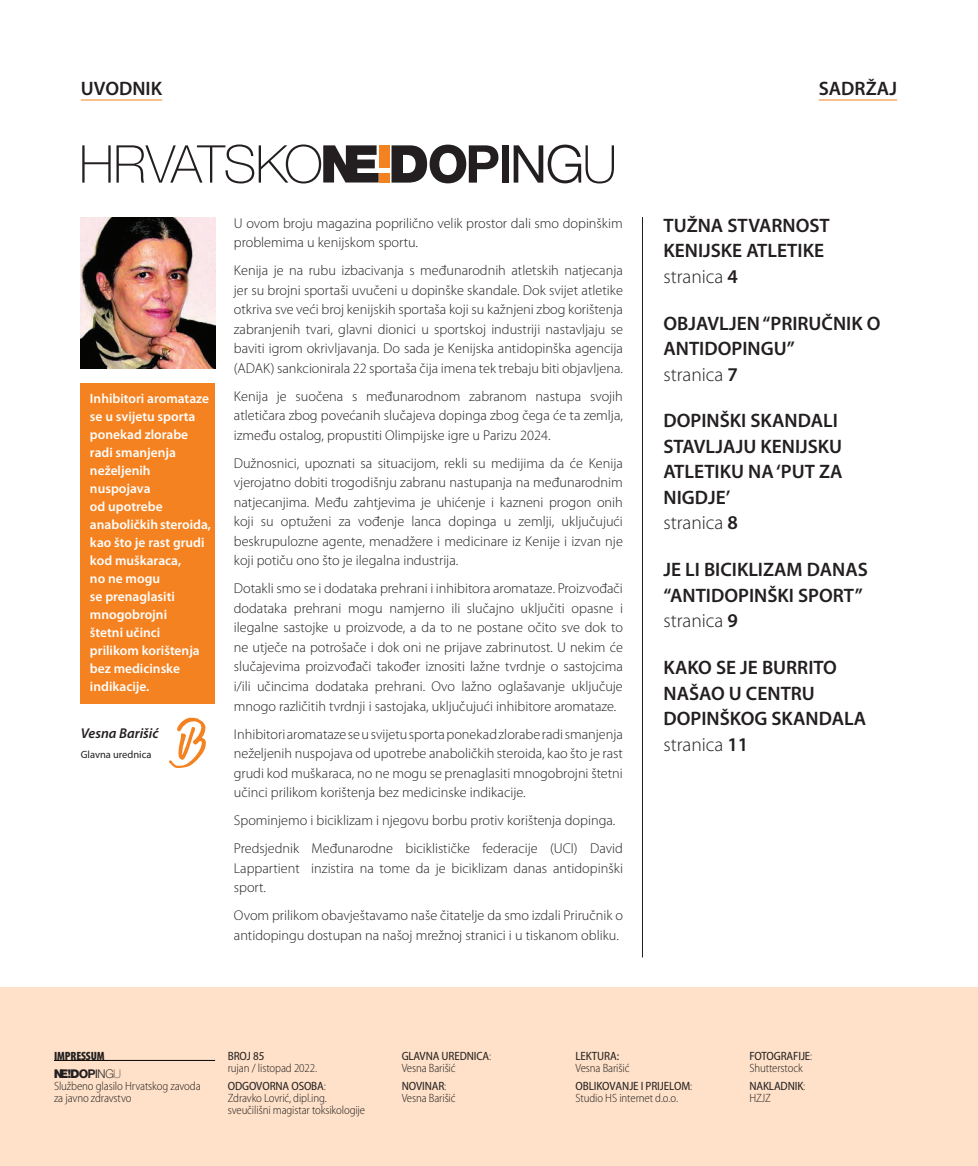
<style>
.page{position:relative;width:978px;height:1166px;background:#fff}
.page>*{position:absolute;margin:0;border:0;box-sizing:border-box;transform-origin:0 0}
.t1{font:600 19.5px/25.5px "Myriad Pro";color:#231f20}
.t2{font:300 14.25px/19.5px "Myriad Pro";color:#231f20;text-align:justify}
.t3{font:italic 600 14.25px "Myriad Pro";color:#231f20}
.t4{font:600 13.5px/18px "Myriad Pro";color:#fff}
.t5{font:300 semi-condensed 12px/12px "Myriad Pro";letter-spacing:-.01em;color:#231f20}
.t6{font:semi-condensed 12px/12px "Myriad Pro";letter-spacing:-.01em;color:#231f20}
.t7{font:900 12px "Neue Haas Display";color:#231f20}
.t8{font:900 condensed 12px "Myriad Pro";letter-spacing:-.01em;color:#231f20}
.t9{font:10.5px "Myriad Pro";color:#231f20}
.s1{font-weight:300}
.s2{font-weight:700}
.s3{font-family:"Neue Haas Display Mediu";font-weight:400}
.s4{font-weight:400}
.s5{font-weight:100}
.s6{font-family:"Neue Haas Display X Thin";font-weight:400}
</style>
<div class="page">
<hr style="left:81px;top:100px;width:81px;height:1px;background:#f58220">
<hr style="left:819px;top:100px;width:78px;height:1px;background:#f58220">
<svg style="left:392px;top:144px;width:106px;height:39px"></svg>
<div style="left:502px;top:145px;width:7px;height:37px;background:#231f20"></div>
<svg style="left:514px;top:144px;width:100px;height:39px"></svg>
<div style="left:379px;top:173px;width:10px;height:9px;background:#f58220"></div>
<div style="left:379px;top:145px;width:10px;height:23px;background:#f58220"></div>
<svg style="left:82px;top:145px;width:29px;height:37px"></svg>
<svg style="left:117px;top:144px;width:262px;height:39px"></svg>
<div style="left:0;top:987px;width:978px;height:178px;background:#fee1c8"></div>
<hr style="left:642px;top:217px;width:1px;height:740px;background:#231f20">
<img style="left:81px;top:217px;width:134px;height:151px">
<div style="left:81px;top:382px;width:134px;height:321px;background:#f58220"></div>
<svg style="left:169px;top:717px;width:37px;height:51px"></svg>
<hr style="left:54px;top:1059px;width:161px;height:1px;background:#040503">
<h1 class="t1" style="left:81px;top:76px;width:83px">UVODNIK</h1>
<h1 class="t1" style="left:819px;top:76px;width:80px">SADRŽAJ</h1>
<p class="t4" style="left:90px;top:389px;width:123px">Inhibitori aromataze se u svijetu sporta ponekad zlorabe radi smanjenja neželjenih nuspojava<br>od upotrebe anaboličkih steroida, kao što je rast grudi kod muškaraca,<br>no ne mogu<br>se prenaglasiti mnogobrojni<br>štetni učinci prilikom korištenja bez medicinske indikacije.</p>
<p class="t3" style="left:81px;top:725px;width:79px">Vesna Barišić</p>
<p class="t9" style="left:81px;top:748px;width:72px">Glavna urednica</p>
<p class="t2" style="left:234px;top:213px;width:391px">U ovom broju magazina poprilično velik prostor dali smo dopinškim problemima u kenijskom sportu.</p>
<p class="t2" style="left:234px;top:261px;width:391px">Kenija je na rubu izbacivanja s međunarodnih atletskih natjecanja jer su brojni sportaši uvučeni u dopinške skandale. Dok svijet atletike otkriva sve veći broj kenijskih sportaša koji su kažnjeni zbog korištenja zabranjenih tvari, glavni dionici u sportskoj industriji nastavljaju se baviti igrom okrivljavanja. Do sada je Kenijska antidopinška agencija (ADAK) sankcionirala 22 sportaša čija imena tek trebaju biti objavljena.</p>
<p class="t2" style="left:234px;top:386px;width:391px">Kenija je suočena s međunarodnom zabranom nastupa svojih atletičara zbog povećanih slučajeva dopinga zbog čega će ta zemlja, između ostalog, propustiti Olimpijske igre u Parizu 2024.</p>
<p class="t2" style="left:234px;top:453px;width:391px">Dužnosnici, upoznati sa situacijom, rekli su medijima da će Kenija vjerojatno dobiti trogodišnju zabranu nastupanja na međunarodnim natjecanjima. Među zahtjevima je uhićenje i kazneni progon onih koji su optuženi za vođenje lanca dopinga u zemlji, uključujući beskrupulozne agente, menadžere i medicinare iz Kenije i izvan nje koji potiču ono što je ilegalna industrija.</p>
<p class="t2" style="left:234px;top:579px;width:391px">Dotakli smo se i dodataka prehrani i inhibitora aromataze. Proizvođači dodataka prehrani mogu namjerno ili slučajno uključiti opasne i ilegalne sastojke u proizvode, a da to ne postane očito sve dok to ne utječe na potrošače i dok oni ne prijave zabrinutost. U nekim će slučajevima proizvođači također iznositi lažne tvrdnje o sastojcima i/ili učincima dodataka prehrani. Ovo lažno oglašavanje uključuje mnogo različitih tvrdnji i sastojaka, uključujući inhibitore aromataze.</p>
<p class="t2" style="left:234px;top:724px;width:391px">Inhibitori aromataze se u svijetu sporta ponekad zlorabe radi smanjenja neželjenih nuspojava od upotrebe anaboličkih steroida, kao što je rast grudi kod muškaraca, no ne mogu se prenaglasiti mnogobrojni štetni učinci prilikom korištenja bez medicinske indikacije.</p>
<p class="t2" style="left:234px;top:806px;width:391px;line-height:28px">Spominjemo i biciklizam i njegovu borbu protiv korištenja dopinga.<br>Predsjednik Međunarodne biciklističke federacije (UCI) David</p>
<p class="t2" style="left:234px;top:858px;width:391px">Lappartient inzistira na tome da je biciklizam danas antidopinški sport.</p>
<p class="t2" style="left:234px;top:905px;width:391px">Ovom prilikom obavještavamo naše čitatelje da smo izdali Priručnik o antidopingu dostupan na našoj mrežnoj stranici i u tiskanom obliku.</p>
<h1 class="t1" style="left:663px;top:212px;width:168px">TUŽNA STVARNOST<br>KENIJSKE ATLETIKE <span class="s1">stranica</span> 4</h1>
<h1 class="t1" style="left:663px;top:310px;width:219px">OBJAVLJEN “PRIRUČNIK O<br>ANTIDOPINGU”<br><span class="s1">stranica</span> 7</h1>
<h1 class="t1" style="left:663px;top:408px;width:181px">DOPINŠKI SKANDALI<br>STAVLJAJU KENIJSKU<br>ATLETIKU NA ‘PUT ZA<br>NIGDJE’<br><span class="s1">stranica</span> 8</h1>
<h1 class="t1" style="left:663px;top:557px;width:206px">JE LI BICIKLIZAM DANAS “ANTIDOPINŠKI SPORT” <span class="s1">stranica</span> 9</h1>
<h1 class="t1" style="left:663px;top:655px;width:204px">KAKO SE JE BURRITO<br>NAŠAO U CENTRU<br>DOPINŠKOG SKANDALA <span class="s1">stranica</span> 11</h1>
<p class="t8" style="left:54px;top:1048px;width:52px">IMPRESSUM</p>
<p class="t7" style="left:54px;top:1065px;width:69px">NE!D<span class="s2">O</span><span class="s3">P</span><span class="s4">I</span><span class="s1">N</span><span class="s5">G</span><span class="s6">U</span></p>
<p class="t5" style="left:54px;top:1079px;width:148px">Službeno glasilo Hrvatskog zavoda za javno zdravstvo</p>
<p class="t6" style="left:228px;top:1049px;width:38px">BROJ 85</p>
<p class="t5" style="left:228px;top:1058px;width:100px;line-height:18px">rujan / listopad 2022.<br><span class="s4">ODGOVORNA OSOBA</span>:</p>
<p class="t5" style="left:228px;top:1091px;width:139px">Zdravko Lovrić, dipl.ing. sveučilišni magistar toksikologije</p>
<p class="t6" style="left:402px;top:1049px;width:91px">GLAVNA UREDNICA<span class="s1">:<br>Vesna Barišić</span></p>
<p class="t5" style="left:402px;top:1079px;width:55px"><span class="s4">NOVINAR</span>:<br>Vesna Barišić</p>
<p class="t6" style="left:575px;top:1049px;width:45px">LEKTURA:</p>
<p class="t6" style="left:575px;top:1058px;width:118px;line-height:18px"><span class="s1">Vesna Barišić<br></span>OBLIKOVANJE I PRIJELOM<span class="s1">:</span></p>
<p class="t5" style="left:575px;top:1091px;width:104px">Studio HS internet d.o.o.</p>
<p class="t5" style="left:749px;top:1049px;width:64px"><span class="s4">FOTOGRAFIJE</span>:<br>Shutterstock</p>
<p class="t6" style="left:749px;top:1079px;width:57px">NAKLADNIK<span class="s1">:<br>HZJZ</span></p>
</div>
